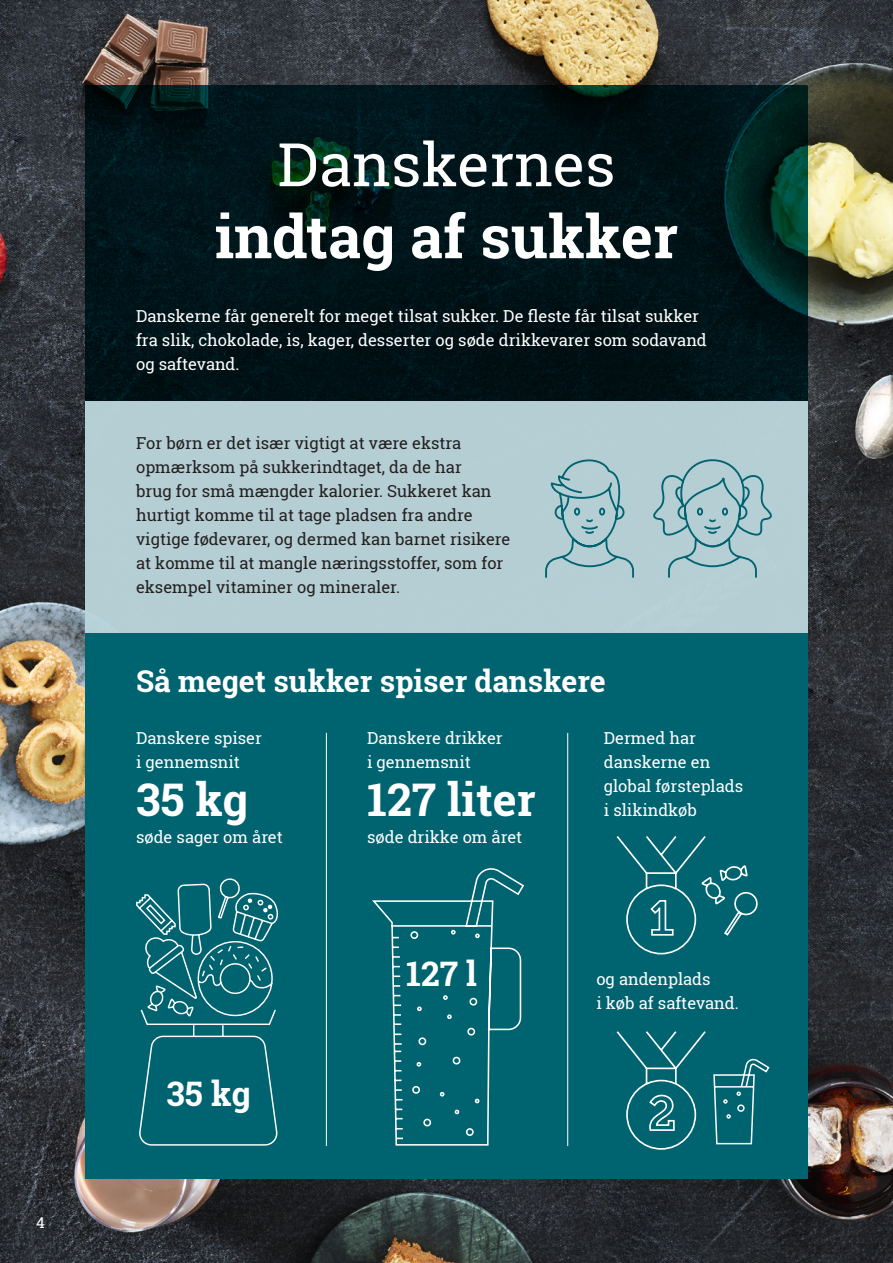
<style>
.page{position:relative;width:893px;height:1263px;background:#fff}
.page>*{position:absolute;margin:0;border:0;box-sizing:border-box;transform-origin:0 0}
.Broedtekst_neg{font:700 60px/72px "Roboto Slab";color:#fff;text-align:center}
.Broedtekst_neg-2{font:700 45px "Roboto Slab";color:#fff}
.Broedtekst_neg-3{font:700 33.75px "Roboto Slab";color:#fff}
.t1{font:700 30px "Roboto Slab";color:#fff}
.Broed_11_16_sort_reg{font:16.5px/24px "Roboto Slab";color:#231f20}
.Broedtekst_neg-4{font:16.5px/24px "Roboto Slab";color:#fff}
.Broed_11_16_sort_reg-2{font:16.5px/24px "Roboto Slab";color:#fff}
.t2{font:15px "Roboto Slab";color:#fff}
.s1{font-weight:400}
</style>
<div class="page">
<img style="left:0;top:0;width:893px;height:1263px">
<svg style="left:85px;top:85px;width:723px;height:316px;background:#001619"></svg>
<div style="left:85px;top:401px;width:723px;height:778px;background:#b9d4da"></div>
<div style="left:85px;top:633px;width:723px;height:546px;background:#006370"></div>
<svg style="left:136px;top:878px;width:142px;height:268px"></svg>
<svg style="left:372px;top:868px;width:153px;height:278px"></svg>
<hr style="left:326px;top:733px;width:1px;height:413px;background:#fff">
<hr style="left:567px;top:733px;width:1px;height:413px;background:#fff">
<svg style="left:616px;top:1031px;width:90px;height:119px"></svg>
<svg style="left:616px;top:836px;width:142px;height:119px"></svg>
<svg style="left:713px;top:1058px;width:57px;height:87px"></svg>
<svg style="left:544px;top:296px;width:231px;height:282px"></svg>
<p class="t2" style="left:36px;top:1212px;width:10px">4</p>
<p class="Broedtekst_neg" style="left:215px;top:128px;width:465px"><span class="s1">Danskernes </span>indtag af sukker</p>
<p class="Broed_11_16_sort_reg-2" style="left:136px;top:304px;width:572px">Danskerne får generelt for meget tilsat sukker. De fleste får tilsat sukker fra slik, chokolade, is, kager, desserter og søde drikkevarer som sodavand og saftevand.</p>
<p class="Broed_11_16_sort_reg" style="left:136px;top:431px;width:376px">For børn er det især vigtigt at være ekstra opmærksom på sukkerindtaget, da de har<br>brug for små mængder kalorier. Sukkeret kan hurtigt komme til at tage pladsen fra andre vigtige fødevarer, og dermed kan barnet risikere at komme til at mangle næringsstoffer, som for eksempel vitaminer og mineraler.</p>
<p class="t1" style="left:136px;top:660px;width:471px">Så meget sukker spiser danskere</p>
<p class="Broedtekst_neg-4" style="left:136px;top:726px;width:127px">Danskere spiser i gennemsnit</p>
<p class="Broedtekst_neg-2" style="left:136px;top:769px;width:114px">35 kg</p>
<p class="Broedtekst_neg-4" style="left:136px;top:825px;width:148px">søde sager om året</p>
<p class="Broedtekst_neg-3" style="left:166px;top:1071px;width:86px">35 kg</p>
<p class="Broedtekst_neg-4" style="left:367px;top:726px;width:137px">Danskere drikker i gennemsnit</p>
<p class="Broedtekst_neg-2" style="left:367px;top:769px;width:170px">127 liter</p>
<p class="Broedtekst_neg-4" style="left:367px;top:825px;width:157px">søde drikke om året</p>
<p class="Broedtekst_neg-3" style="left:406px;top:951px;width:72px">127 l</p>
<p class="Broedtekst_neg-4" style="left:604px;top:726px;width:141px">Dermed har danskerne en global førsteplads i slikindkøb</p>
<p class="Broedtekst_neg-4" style="left:596px;top:967px;width:144px">og andenplads<br>i køb af saftevand.</p>
</div>
